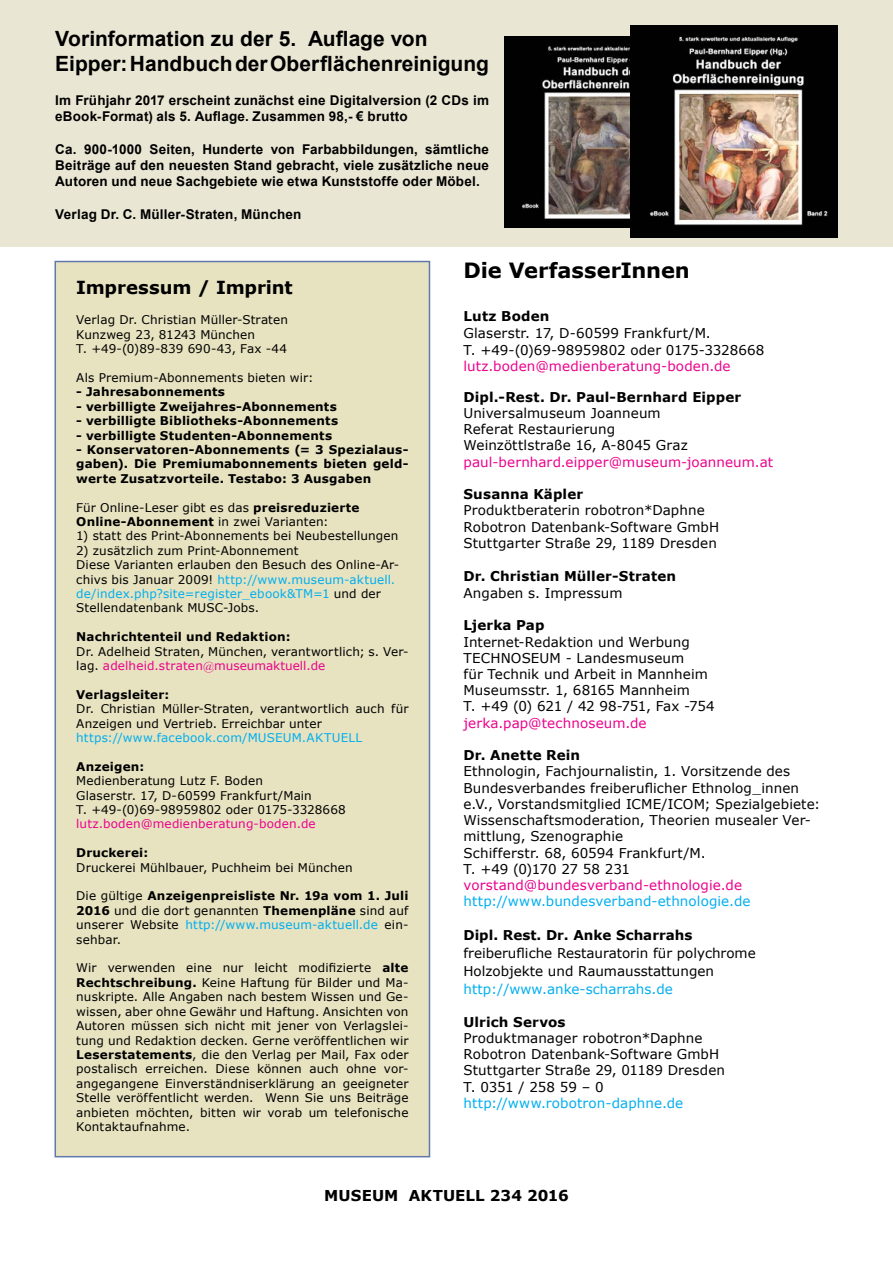
<style>
.page{position:relative;width:893px;height:1263px;background:#fff}
.page>*{position:absolute;margin:0;border:0;box-sizing:border-box;transform-origin:0 0}
.t1{font:700 21px/25.2px "Arial";color:#000}
.t2{font:700 21px "Verdana";letter-spacing:-.005em;color:#000}
.t3{font:700 18px "Verdana";letter-spacing:-.005em;color:#000}
.t4{font:700 15px "Verdana";letter-spacing:.005em;color:#000}
.t5{font:13.5px/16.2px "Verdana";letter-spacing:.005em;color:#000}
.t6{font:700 13.5px/16.2px "Arial";letter-spacing:.015em;color:#000}
.t7{font:700 13.5px "Verdana";letter-spacing:.005em;color:#000}
.t8{font:13.5px "Verdana";letter-spacing:.01em;color:#ec008c}
.t9{font:13.5px "Verdana";letter-spacing:.005em;color:#00aeef}
.t10{font:12px/14.4px "Verdana";letter-spacing:.01em;color:#000}
.t11{font:700 12px/14.4px "Verdana";letter-spacing:.015em;color:#000;text-align:justify}
.t12{font:12px "Verdana";letter-spacing:.015em;color:#00aeef}
.t13{font:12px "Verdana";letter-spacing:.015em;color:#ec008c}
.s1{font-weight:700}
.s2{color:#00aeef}
.s3{color:#ec008c}
.s4{font-family:"Garamond";color:#ec008c}
</style>
<div class="page">
<div style="left:55px;top:261px;width:375px;height:896px;background:#e7e3c0;border:2px solid #6278ad"></div>
<div style="left:0;top:0;width:893px;height:246px;background:#eae6d4"></div>
<img style="left:505px;top:36px;width:126px;height:191px">
<img style="left:631px;top:26px;width:207px;height:212px">
<h1 class="t1" style="left:55px;top:26px;width:435px">Vorinformation zu der 5. Auflage von<br>Eipper: Handbuch der Oberflächenreinigung</h1>
<p class="t6" style="left:55px;top:93px;width:435px">Im Frühjahr 2017 erscheint zunächst eine Digitalversion (2 CDs im eBook-Format) als 5. Auflage. Zusammen 98,- € brutto</p>
<p class="t6" style="left:55px;top:141px;width:435px;text-align:justify">Ca. 900-1000 Seiten, Hunderte von Farbabbildungen, sämtliche Beiträge auf den neuesten Stand gebracht, viele zusätzliche neue Autoren und neue Sachgebiete wie etwa Kunststoffe oder Möbel.</p>
<p class="t6" style="left:55px;top:206px;width:248px">Verlag Dr. C. Müller-Straten, München</p>
<h2 class="t3" style="left:76px;top:274px;width:218px">Impressum / Imprint</h2>
<p class="t10" style="left:76px;top:313px;width:213px">Verlag Dr. Christian Müller-Straten<br>Kunzweg 23, 81243 München<br>T. +49-(0)89-839 690-43, Fax -44</p>
<p class="t10" style="left:76px;top:370px;width:239px">Als Premium-Abonnements bieten wir:</p>
<p class="t11" style="left:76px;top:385px;width:150px">- Jahresabonnements</p>
<p class="t11" style="left:76px;top:399px;width:262px">- verbilligte Zweijahres-Abonnements</p>
<p class="t11" style="left:76px;top:413px;width:263px">- verbilligte Bibliotheks-Abonnements</p>
<p class="t11" style="left:76px;top:428px;width:257px">- verbilligte Studenten-Abonnements</p>
<p class="t11" style="left:76px;top:442px;width:334px">- Konservatoren-Abonnements (= 3 Spezialaus&shy;gaben). Die Premiumabonnements bieten geld&shy;werte Zusatzvorteile. Testabo: 3 Ausgaben</p>
<p class="t10" style="left:76px;top:500px;width:285px">Für Online-Leser gibt es das <span class="s1">preisreduzierte<br>Online-Abonnement</span> in zwei Varianten:</p>
<p class="t10" style="left:76px;top:529px;width:324px">1) statt des Print-Abonnements bei Neubestellungen</p>
<p class="t10" style="left:76px;top:543px;width:324px">2) zusätzlich zum Print-Abonnement<br>Diese Varianten erlauben den Besuch des Online-Ar&shy;chivs bis Januar 2009! <span class="s2">http://www.museum-aktuell. de/index.php?site=register_ebook&amp;TM=1</span> und der Stellendatenbank MUSC-Jobs.</p>
<p class="t11" style="left:76px;top:629px;width:216px">Nachrichtenteil und Redaktion:</p>
<p class="t10" style="left:76px;top:644px;width:334px">Dr. Adelheid Straten, München, verantwortlich; s. Ver&shy;lag. <span class="s3">adelheid.straten</span><span class="s4">@</span><span class="s3">museumaktuell.de</span></p>
<p class="t11" style="left:76px;top:687px;width:95px">Verlagsleiter:</p>
<p class="t10" style="left:76px;top:701px;width:334px">Dr. Christian Müller-Straten, verantwortlich auch für<br>Anzeigen und Vertrieb. Erreichbar unter</p>
<p class="t12" style="left:76px;top:729px;width:287px">https://www.facebook.com/MUSEUM.AKTUELL</p>
<p class="t11" style="left:76px;top:759px;width:70px">Anzeigen:</p>
<p class="t10" style="left:76px;top:773px;width:271px">Medienberatung Lutz F. Boden<br>Glaserstr. 17, D-60599 Frankfurt/Main<br>T. +49-(0)69-98959802 oder 0175-3328668</p>
<p class="t13" style="left:76px;top:816px;width:241px">lutz.boden@medienberatung-boden.de</p>
<p class="t11" style="left:76px;top:845px;width:73px">Druckerei:</p>
<p class="t10" style="left:76px;top:860px;width:278px">Druckerei Mühlbauer, Puchheim bei München</p>
<p class="t10" style="left:76px;top:889px;width:334px;text-align:justify">Die gültige <span class="s1">Anzeigenpreisliste Nr. 19a vom 1. Juli 2016</span> und die dort genannten <span class="s1">Themenpläne</span> sind auf unserer Website <span class="s2">http://www.museum-aktuell.de</span> ein&shy;sehbar.</p>
<p class="t10" style="left:76px;top:961px;width:334px;text-align:justify">Wir verwenden eine nur leicht modifizierte <span class="s1">alte Rechtschreibung.</span> Keine Haftung für Bilder und Ma&shy;nuskripte. Alle Angaben nach bestem Wissen und Ge&shy;wissen, aber ohne Gewähr und Haftung. Ansichten von Autoren müssen sich nicht mit jener von Verlagslei&shy;tung und Redaktion decken. Gerne veröffentlichen wir <span class="s1">Leserstatements</span>, die den Verlag per Mail, Fax oder postalisch erreichen. Diese können auch ohne vor&shy;angegangene Einverständniserklärung an geeigneter Stelle veröffentlicht werden. Wenn Sie uns Beiträge anbieten möchten, bitten wir vorab um telefonische Kontaktaufnahme.</p>
<h1 class="t2" style="left:463px;top:255px;width:228px">Die VerfasserInnen</h1>
<p class="t7" style="left:463px;top:306px;width:88px">Lutz Boden</p>
<p class="t5" style="left:463px;top:325px;width:302px">Glaserstr. 17, D-60599 Frankfurt/M.<br>T. +49-(0)69-98959802 oder 0175-3328668</p>
<p class="t8" style="left:463px;top:357px;width:269px">lutz.boden@medienberatung-boden.de</p>
<p class="t7" style="left:463px;top:387px;width:279px">Dipl.-Rest. Dr. Paul-Bernhard Eipper</p>
<p class="t5" style="left:463px;top:405px;width:226px">Universalmuseum Joanneum<br>Referat Restaurierung<br>Weinzöttlstraße 16, A-8045 Graz</p>
<p class="t8" style="left:463px;top:452px;width:311px">paul-bernhard.eipper@museum-joanneum.at</p>
<p class="t7" style="left:463px;top:485px;width:121px">Susanna Käpler</p>
<p class="t5" style="left:463px;top:502px;width:257px">Produktberaterin robotron*Daphne<br>Robotron Datenbank-Software GmbH<br>Stuttgarter Straße 29, 1189 Dresden</p>
<p class="t7" style="left:463px;top:567px;width:214px">Dr. Christian Müller-Straten</p>
<p class="t5" style="left:463px;top:584px;width:161px">Angaben s. Impressum</p>
<p class="t7" style="left:463px;top:616px;width:82px">Ljerka Pap</p>
<p class="t5" style="left:463px;top:633px;width:253px">Internet-Redaktion und Werbung<br>TECHNOSEUM - Landesmuseum<br>für Technik und Arbeit in Mannheim<br>Museumsstr. 1, 68165 Mannheim<br>T. +49 (0) 621 / 42 98-751, Fax -754</p>
<p class="t8" style="left:463px;top:713px;width:185px">jerka.pap@technoseum.de</p>
<p class="t7" style="left:463px;top:746px;width:118px">Dr. Anette Rein</p>
<p class="t5" style="left:463px;top:763px;width:358px">Ethnologin, Fachjournalistin, 1. Vorsitzende des Bundesverbandes freiberuflicher Ethnolog_innen e.V., Vorstandsmitglied ICME/ICOM; Spezialgebiete:<br>Wissenschaftsmoderation, Theorien musealer Ver&shy;mittlung, Szenographie<br>Schifferstr. 68, 60594 Frankfurt/M.<br>T. +49 (0)170 27 58 231</p>
<p class="t8" style="left:463px;top:876px;width:280px">vorstand@bundesverband-ethnologie.de</p>
<p class="t9" style="left:463px;top:892px;width:289px">http://www.bundesverband-ethnologie.de</p>
<p class="t7" style="left:463px;top:926px;width:230px">Dipl. Rest. Dr. Anke Scharrahs</p>
<p class="t5" style="left:463px;top:944px;width:294px;line-height:18px">freiberufliche Restauratorin für polychrome<br>Holzobjekte und Raumausstattungen</p>
<p class="t9" style="left:463px;top:980px;width:211px">http://www.anke-scharrahs.de</p>
<p class="t7" style="left:463px;top:1012px;width:104px">Ulrich Servos</p>
<p class="t5" style="left:463px;top:1030px;width:263px">Produktmanager robotron*Daphne<br>Robotron Datenbank-Software GmbH<br>Stuttgarter Straße 29, 01189 Dresden<br>T. 0351 / 258 59 – 0</p>
<p class="t9" style="left:463px;top:1093px;width:221px">http://www.robotron-daphne.de</p>
<p class="t4" style="left:324px;top:1185px;width:246px">MUSEUM AKTUELL 234 2016</p>
</div>
